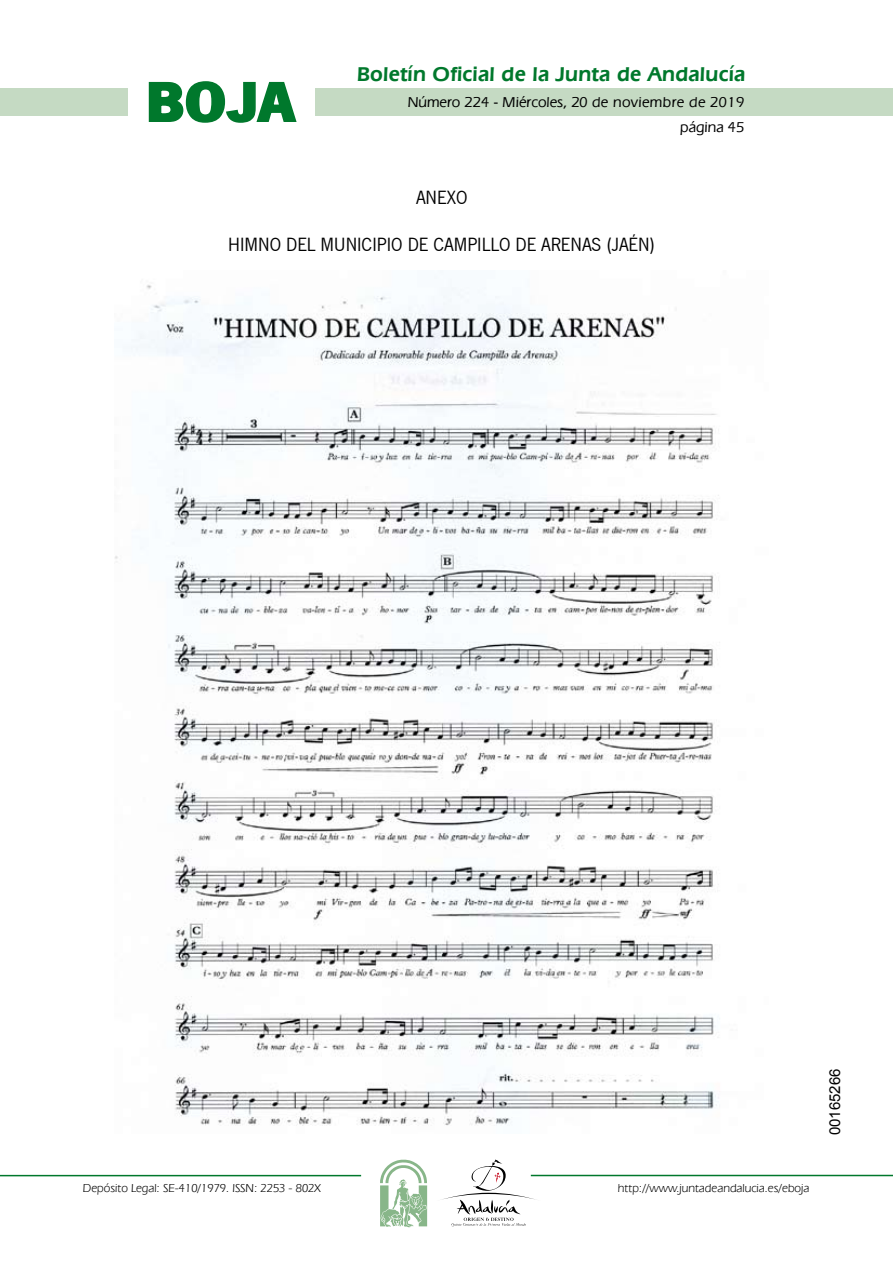
<style>
.page{position:relative;width:893px;height:1263px;background:#fff}
.page>*{position:absolute;margin:0;border:0;box-sizing:border-box;transform-origin:0 0}
.t1{font:700 57.75px "News Got T";color:#00782c;scale:1.14 1}
.t2{font:600 21px "Eras IT Cby BT";letter-spacing:.01em;color:#00782c}
.t3{font:19.8px "News Got T";color:#000}
.t4{font:500 15px/24.5px "Eras IT Cby BT";color:#000;text-align:right}
.t5{font:15px "Arial";color:#000}
.t6{font:12px "Eras IT Cby BT";color:#000}
</style>
<div class="page">
<div style="left:315px;top:88px;width:577px;height:28px;background:#c5dac3"></div>
<div style="left:0;top:88px;width:128px;height:28px;background:#c5dac3"></div>
<hr style="left:0;top:1175px;width:361px;height:1px;background:#00782c">
<hr style="left:531px;top:1175px;width:361px;height:1px;background:#00782c">
<svg style="left:148px;top:81px;width:149px;height:42px"></svg>
<svg style="left:380px;top:1159px;width:47px;height:68px"></svg>
<svg style="left:442px;top:1159px;width:100px;height:67px"></svg>
<img style="left:115px;top:285px;width:604px;height:841px">
<h1 class="t1" style="left:145px;top:68px;width:133px">BOJA</h1>
<h2 class="t2" style="left:357px;top:62px;width:390px">Boletín Oficial de la Junta de Andalucía</h2>
<p class="t4" style="left:408px;top:90px;width:338px">Número 224 - Miércoles, 20 de noviembre de 2019 página 45</p>
<h3 class="t3" style="left:416px;top:184px;width:53px">ANEXO</h3>
<h3 class="t3" style="left:228px;top:232px;width:428px">HIMNO DEL MUNICIPIO DE CAMPILLO DE ARENAS (JAÉN)</h3>
<p class="t6" style="left:83px;top:1181px;width:239px">Depósito Legal: SE-410/1979. ISSN: 2253 - 802X</p>
<p class="t6" style="left:618px;top:1181px;width:193px">http://www.juntadeandalucia.es/eboja</p>
<p class="t5" style="left:825px;top:1135px;width:68px;rotate:-90deg">00165266</p>
</div>
